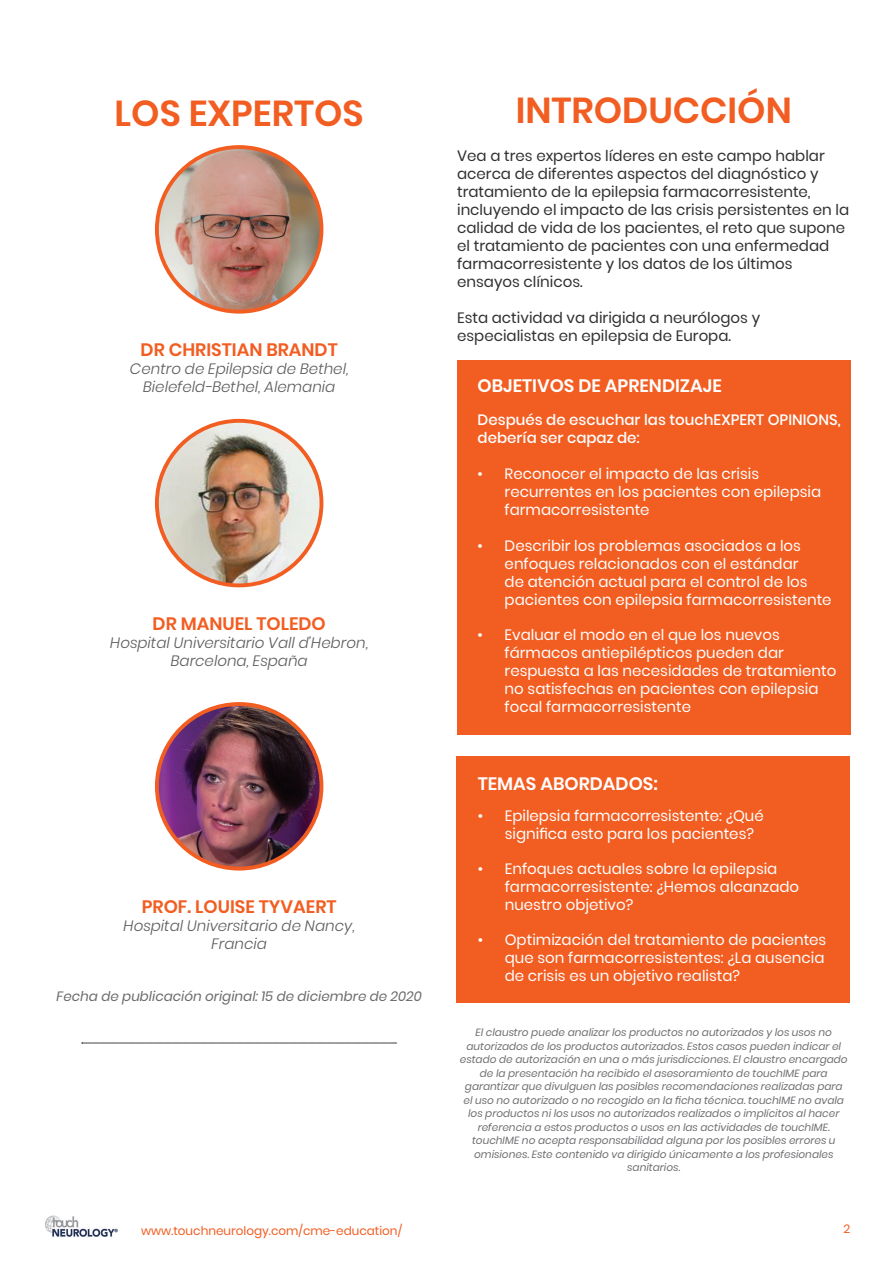
<style>
.page{position:relative;width:893px;height:1263px;background:#fff}
.page>*{position:absolute;margin:0;border:0;box-sizing:border-box;transform-origin:0 0}
.t1{font:600 36px "Poppins";color:#f25d21}
.t2{font:600 18px "Poppins";color:#f25d21}
.t3{font:600 18px "Poppins";color:#fff}
.t4{font:15px/18px "Poppins";color:#fff}
.t5{font:15px/18px "Poppins";color:#312f30}
.t6{font:italic 300 15px/18px "Poppins";color:#5c5c5f;text-align:center}
.t7{font:500 15px/18px "Poppins";color:#fff}
.t8{font:italic 13.5px "Poppins";color:#6b6b6e}
.t9{font:12px "Poppins";color:#f25d21}
.t10{font:italic 10.5px/13.5px "Poppins";color:#6f7073;text-align:center}
</style>
<div class="page">
<img style="left:45px;top:1215px;width:73px;height:22px">
<img style="left:157px;top:147px;width:164px;height:165px;border-radius:82px">
<div style="left:155px;top:145px;width:168px;height:169px;border:4px solid #f25d21;border-radius:50%"></div>
<img style="left:157px;top:421px;width:164px;height:164px;border-radius:82px">
<div style="left:155px;top:419px;width:168px;height:168px;border:4px solid #f25d21;border-radius:50%"></div>
<img style="left:157px;top:704px;width:164px;height:165px;border-radius:82px">
<div style="left:155px;top:702px;width:168px;height:168px;border:4px solid #f25d21;border-radius:50%"></div>
<div style="left:457px;top:360px;width:394px;height:374px;background:#f25d21"></div>
<div style="left:456px;top:756px;width:394px;height:247px;background:#f25d21"></div>
<svg style="left:82px;top:1043px;width:314px;height:1px"></svg>
<h1 class="t1" style="left:115px;top:93px;width:251px">LOS EXPERTOS</h1>
<h1 class="t1" style="left:516px;top:90px;width:278px">INTRODUCCIÓN</h1>
<p class="t5" style="left:457px;top:147px;width:393px">Vea a tres expertos líderes en este campo hablar acerca de diferentes aspectos del diagnóstico y tratamiento de la epilepsia farmacorresistente, incluyendo el impacto de las crisis persistentes en la calidad de vida de los pacientes, el reto que supone el tratamiento de pacientes con una enfermedad farmacorresistente y los datos de los últimos ensayos clínicos.</p>
<p class="t5" style="left:457px;top:309px;width:305px">Esta actividad va dirigida a neurólogos y especialistas en epilepsia de Europa.</p>
<p class="t2" style="left:141px;top:340px;width:199px">DR CHRISTIAN BRANDT</p>
<p class="t6" style="left:130px;top:360px;width:220px">Centro de Epilepsia de Bethel,<br>Bielefeld-Bethel, Alemania</p>
<p class="t3" style="left:478px;top:376px;width:246px">OBJETIVOS DE APRENDIZAJE</p>
<p class="t2" style="left:153px;top:613px;width:175px">DR MANUEL TOLEDO</p>
<p class="t6" style="left:110px;top:634px;width:259px">Hospital Universitario Vall d’Hebron,<br>Barcelona, España</p>
<p class="t2" style="left:142px;top:896px;width:196px">PROF. LOUISE TYVAERT</p>
<p class="t6" style="left:124px;top:917px;width:233px">Hospital Universitario de Nancy,<br>Francia</p>
<p class="t8" style="left:57px;top:989px;width:367px">Fecha de publicación original: 15 de diciembre de 2020</p>
<p class="t7" style="left:478px;top:411px;width:365px">Después de escuchar las touchEXPERT OPINIONS, debería ser capaz de:</p>
<p class="t4" style="left:505px;top:465px;width:318px;text-indent:-27px">• Reconocer el impacto de las crisis recurrentes en los pacientes con epilepsia farmacorresistente</p>
<p class="t4" style="left:505px;top:536px;width:328px;text-indent:-27px">• Describir los problemas asociados a los enfoques relacionados con el estándar<br>de atención actual para el control de los pacientes con epilepsia farmacorresistente</p>
<p class="t4" style="left:505px;top:626px;width:333px;text-indent:-27px">• Evaluar el modo en el que los nuevos fármacos antiepilépticos pueden dar respuesta a las necesidades de tratamiento no satisfechas en pacientes con epilepsia focal farmacorresistente</p>
<p class="t3" style="left:478px;top:773px;width:182px">TEMAS ABORDADOS:</p>
<p class="t4" style="left:505px;top:806px;width:261px;text-indent:-27px">• Epilepsia farmacorresistente: ¿Qué significa esto para los pacientes?</p>
<p class="t4" style="left:505px;top:860px;width:296px;text-indent:-27px">• Enfoques actuales sobre la epilepsia farmacorresistente: ¿Hemos alcanzado nuestro objetivo?</p>
<p class="t4" style="left:505px;top:931px;width:323px;text-indent:-27px">• Optimización del tratamiento de pacientes que son farmacorresistentes: ¿La ausencia de crisis es un objetivo realista?</p>
<p class="t10" style="left:460px;top:1026px;width:389px">El claustro puede analizar los productos no autorizados y los usos no autorizados de los productos autorizados. Estos casos pueden indicar el estado de autorización en una o más jurisdicciones. El claustro encargado de la presentación ha recibido el asesoramiento de touchIME para garantizar que divulguen las posibles recomendaciones realizadas para el uso no autorizado o no recogido en la ficha técnica. touchIME no avala los productos ni los usos no autorizados realizados o implícitos al hacer referencia a estos productos o usos en las actividades de touchIME. touchIME no acepta responsabilidad alguna por los posibles errores u omisiones. Este contenido va dirigido únicamente a los profesionales sanitarios.</p>
<p class="t9" style="left:141px;top:1224px;width:262px">www.touchneurology.com/cme-education/</p>
<p class="t9" style="left:844px;top:1222px;width:8px">2</p>
</div>
